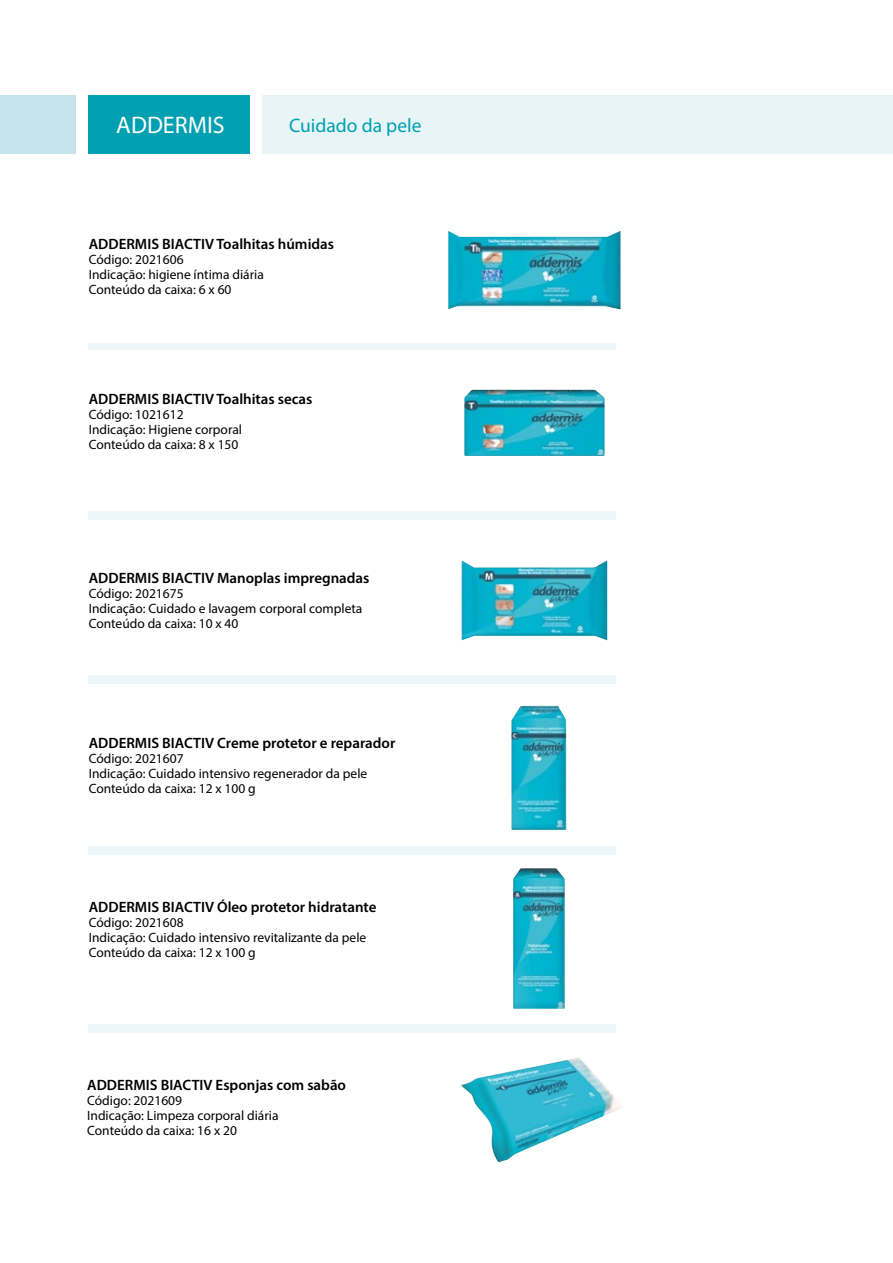
<style>
.page{position:relative;width:893px;height:1263px;background:#fff}
.page>*{position:absolute;margin:0;border:0;box-sizing:border-box;transform-origin:0 0}
.t1{font:24px "Myriad Pro";color:#fff}
.t2{font:19.5px "Myriad Pro";color:#00a0b2}
.t3{font:600 15px "Myriad Pro";color:#000}
.t4{font:13.5px/15px "Myriad Pro";color:#000}
</style>
<div class="page">
<div style="left:0;top:95px;width:76px;height:59px;background:#c3e4ea"></div>
<div style="left:89px;top:95px;width:161px;height:59px;background:#00a0b2"></div>
<div style="left:263px;top:95px;width:630px;height:59px;background:#e8f5f7"></div>
<div style="left:89px;top:343px;width:527px;height:6px;background:#ecf6f9"></div>
<img style="left:464px;top:390px;width:141px;height:66px">
<div style="left:89px;top:511px;width:527px;height:8px;background:#ecf6f9"></div>
<img style="left:462px;top:560px;width:145px;height:80px">
<img style="left:448px;top:231px;width:172px;height:78px">
<div style="left:89px;top:675px;width:527px;height:8px;background:#ecf6f9"></div>
<img style="left:511px;top:705px;width:55px;height:125px">
<div style="left:89px;top:846px;width:527px;height:8px;background:#ecf6f9"></div>
<img style="left:513px;top:868px;width:52px;height:141px">
<div style="left:89px;top:1025px;width:527px;height:8px;background:#ecf6f9"></div>
<img style="left:461px;top:1057px;width:162px;height:105px">
<h1 class="t1" style="left:116px;top:110px;width:110px">ADDERMIS</h1>
<h2 class="t2" style="left:289px;top:113px;width:134px">Cuidado da pele</h2>
<p class="t3" style="left:89px;top:235px;width:247px">ADDERMIS BIACTIV Toalhitas húmidas</p>
<p class="t4" style="left:89px;top:252px;width:177px">Código: 2021606<br>Indicação: higiene íntima diária<br>Conteúdo da caixa: 6 x 60</p>
<p class="t3" style="left:89px;top:390px;width:225px">ADDERMIS BIACTIV Toalhitas secas</p>
<p class="t4" style="left:89px;top:407px;width:155px">Código: 1021612<br>Indicação: Higiene corporal<br>Conteúdo da caixa: 8 x 150</p>
<p class="t3" style="left:89px;top:569px;width:282px">ADDERMIS BIACTIV Manoplas impregnadas</p>
<p class="t4" style="left:89px;top:586px;width:275px">Código: 2021675<br>Indicação: Cuidado e lavagem corporal completa<br>Conteúdo da caixa: 10 x 40</p>
<p class="t3" style="left:89px;top:733px;width:308px">ADDERMIS BIACTIV Creme protetor e reparador</p>
<p class="t4" style="left:89px;top:751px;width:280px">Código: 2021607<br>Indicação: Cuidado intensivo regenerador da pele<br>Conteúdo da caixa: 12 x 100 g</p>
<p class="t3" style="left:89px;top:897px;width:289px">ADDERMIS BIACTIV Óleo protetor hidratante</p>
<p class="t4" style="left:89px;top:915px;width:279px">Código: 2021608<br>Indicação: Cuidado intensivo revitalizante da pele<br>Conteúdo da caixa: 12 x 100 g</p>
<p class="t3" style="left:87px;top:1075px;width:260px">ADDERMIS BIACTIV Esponjas com sabão</p>
<p class="t4" style="left:87px;top:1093px;width:193px">Código: 2021609<br>Indicação: Limpeza corporal diária<br>Conteúdo da caixa: 16 x 20</p>
</div>
